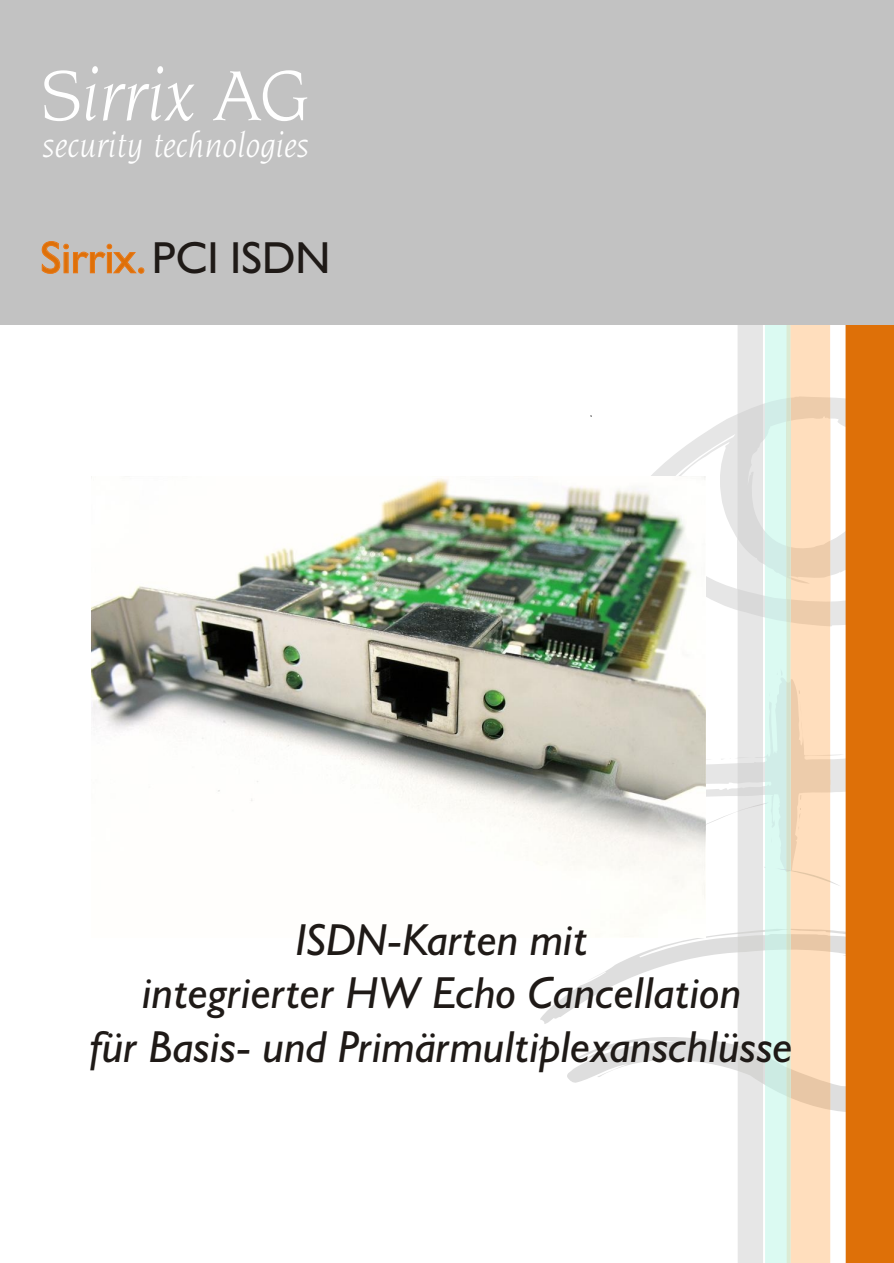
<style>
.page{position:relative;width:894px;height:1263px;background:#fff}
.page>*{position:absolute;margin:0;border:0;box-sizing:border-box;transform-origin:0 0}
.t1{font:italic 75.3px "Novarese Bk BT";color:#fff}
.t2{font:italic 45px/53.6px "Humanst 521 BT";color:#1f1a17;text-align:center}
.t3{font:45px "Humanst 521 BT";color:#de7008}
.t4{font:italic 36.15px "Novarese Bk BT";color:#fff}
.s1{color:#1f1a17}
</style>
<div class="page">
<svg style="left:651px;top:425px;width:87px;height:181px"></svg>
<div style="left:738px;top:322px;width:25px;height:941px;background:#e6e6e6"></div>
<div style="left:787px;top:322px;width:43px;height:941px;background:#ffdebd"></div>
<div style="left:765px;top:322px;width:25px;height:941px;background:#dbfaf2"></div>
<hr style="left:787px;top:322px;width:3px;height:941px;background:#dbebd4">
<svg style="left:738px;top:396px;width:108px;height:230px"></svg>
<svg style="left:706px;top:660px;width:140px;height:226px"></svg>
<svg style="left:540px;top:929px;width:306px;height:187px"></svg>
<div style="left:846px;top:322px;width:48px;height:941px;background:#de7008"></div>
<div style="left:0;top:0;width:894px;height:324px;background:#c2c2c2"></div>
<img style="left:91px;top:476px;width:615px;height:461px">
<h1 class="t1" style="left:41px;top:63px;width:271px">Sirrix AG</h1>
<p class="t4" style="left:43px;top:130px;width:268px">security technologies</p>
<p class="t3" style="left:41px;top:239px;width:291px">Sirrix.<span class="s1">PCI ISDN</span></p>
<p class="t2" style="left:91px;top:916px;width:704px">ISDN-Karten mit<br>integrierter HW Echo Cancellation<br>für Basis- und Primärmultiplexanschlüsse</p>
</div>
